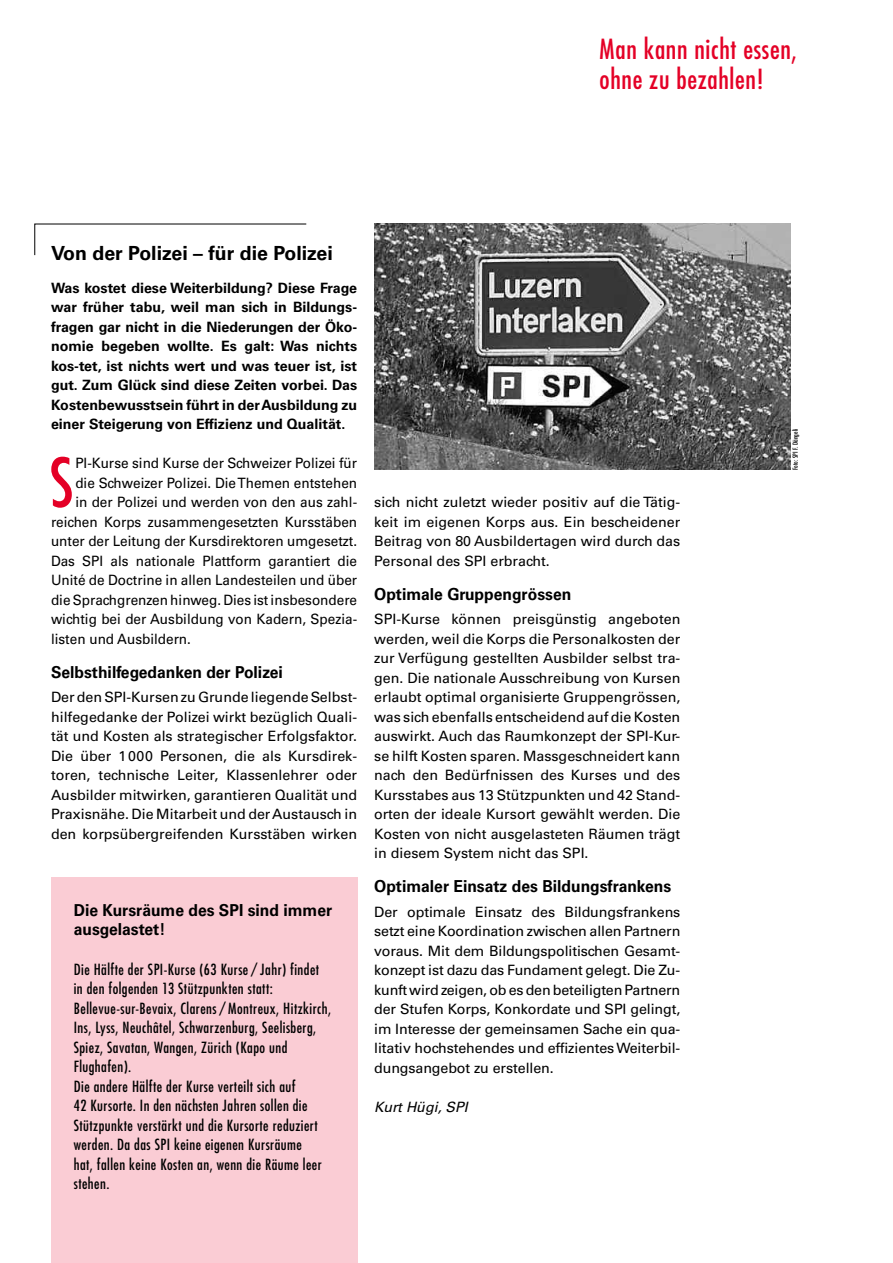
<style>
.page{position:relative;width:893px;height:1263px;background:#fff}
.page>*{position:absolute;margin:0;border:0;box-sizing:border-box;transform-origin:0 0}
.t1{font:condensed 66px "Futura";color:#e40026}
.t2{font:condensed 27px/30px "Futura";letter-spacing:.025em;color:#e40026}
.t3{font:700 19.5px "Univers";color:#000}
.t4{font:700 16.5px/19.5px "Univers";color:#000;scale:.95 1}
.t5{font:condensed 15px/19.5px "Futura";letter-spacing:.03em;color:#000}
.t6{font:14.25px/19.5px "Univers";color:#000;text-align:justify}
.t7{font:14.25px "Univers";color:#000;scale:.95 1}
.t8{font:700 14.25px/19.5px "Univers";color:#000;text-align:justify}
.t9{font:italic 14.25px "Univers CE";color:#000}
.t10{font:condensed 6.75px "Futura";letter-spacing:.015em;color:#000}
</style>
<div class="page">
<svg style="left:34px;top:223px;width:273px;height:33px"></svg>
<img style="left:374px;top:223px;width:417px;height:247px">
<div style="left:51px;top:878px;width:306px;height:385px;background:#faccd4"></div>
<h2 class="t2" style="left:600px;top:34px;width:199px">Man kann nicht essen, ohne zu bezahlen!</h2>
<h3 class="t3" style="left:51px;top:242px;width:283px">Von der Polizei – für die Polizei</h3>
<p class="t8" style="left:51px;top:278px;width:308px">Was kostet diese Weiterbildung? Diese Frage war früher tabu, weil man sich in Bildungs&shy;fragen gar nicht in die Niederungen der Öko&shy;nomie begeben wollte. Es galt: Was nichts kos-tet, ist nichts wert und was teuer ist, ist gut. Zum Glück sind diese Zeiten vorbei. Das Kostenbewusstsein führt in der Ausbildung zu einer Steigerung von Effizienz und Qualität.</p>
<h1 class="t1" style="left:50px;top:443px;width:25px">S</h1>
<p class="t7" style="left:75px;top:455px;width:298px">PI-Kurse sind Kurse der Schweizer Polizei für</p>
<p class="t7" style="left:75px;top:474px;width:298px">die Schweizer Polizei. Die Themen entstehen</p>
<p class="t7" style="left:75px;top:494px;width:298px">in der Polizei und werden von den aus zahl-</p>
<p class="t7" style="left:51px;top:513px;width:324px">reichen Korps zusammengesetzten Kursstäben</p>
<p class="t7" style="left:51px;top:533px;width:324px">unter der Leitung der Kursdirektoren umgesetzt.</p>
<p class="t7" style="left:51px;top:552px;width:324px">Das SPI als nationale Plattform garantiert die</p>
<p class="t7" style="left:51px;top:572px;width:324px">Unité de Doctrine in allen Landesteilen und über</p>
<p class="t7" style="left:51px;top:591px;width:324px">die Sprachgrenzen hinweg. Dies ist insbesondere</p>
<p class="t7" style="left:51px;top:611px;width:324px">wichtig bei der Ausbildung von Kadern, Spezia-</p>
<p class="t7" style="left:51px;top:630px;width:149px">listen und Ausbildern.</p>
<p class="t4" style="left:51px;top:662px;width:246px">Selbsthilfegedanken der Polizei</p>
<p class="t6" style="left:51px;top:687px;width:308px">Der den SPI-Kursen zu Grunde liegende Selbst&shy;hilfegedanke der Polizei wirkt bezüglich Quali&shy;tät und Kosten als strategischer Erfolgsfaktor.<br>Die über 1000 Personen, die als Kursdirek&shy;toren, technische Leiter, Klassenlehrer oder Ausbilder mitwirken, garantieren Qualität und Praxisnähe. Die Mitarbeit und der Austausch in den korpsübergreifenden Kursstäben wirken</p>
<p class="t4" style="left:74px;top:900px;width:274px">Die Kursräume des SPI sind immer ausgelastet!</p>
<p class="t5" style="left:74px;top:959px;width:259px">Die Hälfte der SPI-Kurse (63 Kurse / Jahr) findet in den folgenden 13 Stützpunkten statt:<br>Bellevue-sur-Bevaix, Clarens / Montreux, Hitzkirch, Ins, Lyss, Neuchâtel, Schwarzenburg, Seelisberg, Spiez, Savatan, Wangen, Zürich (Kapo und Flughafen).<br>Die andere Hälfte der Kurse verteilt sich auf<br>42 Kursorte. In den nächsten Jahren sollen die Stützpunkte verstärkt und die Kursorte reduziert werden. Da das SPI keine eigenen Kursräume<br>hat, fallen keine Kosten an, wenn die Räume leer stehen.</p>
<p class="t6" style="left:374px;top:492px;width:308px">sich nicht zuletzt wieder positiv auf die Tätig&shy;keit im eigenen Korps aus. Ein bescheidener Beitrag von 80 Ausbildertagen wird durch das Personal des SPI erbracht.</p>
<p class="t4" style="left:374px;top:584px;width:209px">Optimale Gruppengrössen</p>
<p class="t6" style="left:374px;top:609px;width:308px">SPI-Kurse können preisgünstig angeboten werden, weil die Korps die Personalkosten der zur Verfügung gestellten Ausbilder selbst tra&shy;gen. Die nationale Ausschreibung von Kursen erlaubt optimal organisierte Gruppengrössen, was sich ebenfalls entscheidend auf die Kosten auswirkt. Auch das Raumkonzept der SPI-Kur&shy;se hilft Kosten sparen. Massgeschneidert kann nach den Bedürfnissen des Kurses und des Kursstabes aus 13 Stützpunkten und 42 Stand&shy;orten der ideale Kursort gewählt werden. Die Kosten von nicht ausgelasteten Räumen trägt in diesem System nicht das SPI.</p>
<p class="t4" style="left:374px;top:877px;width:314px">Optimaler Einsatz des Bildungsfrankens</p>
<p class="t6" style="left:374px;top:902px;width:308px">Der optimale Einsatz des Bildungsfrankens setzt eine Koordination zwischen allen Partnern voraus. Mit dem Bildungspolitischen Gesamt&shy;konzept ist dazu das Fundament gelegt. Die Zu&shy;kunft wird zeigen, ob es den beteiligten Partnern der Stufen Korps, Konkordate und SPI gelingt, im Interesse der gemeinsamen Sache ein qua&shy;litativ hochstehendes und effizientes Weiterbil&shy;dungsangebot zu erstellen.</p>
<p class="t9" style="left:374px;top:1098px;width:95px">Kurt Hügi, SPI</p>
<p class="t10" style="left:791px;top:470px;width:43px;rotate:-90deg">Foto: SPI F. Dängeli</p>
</div>
